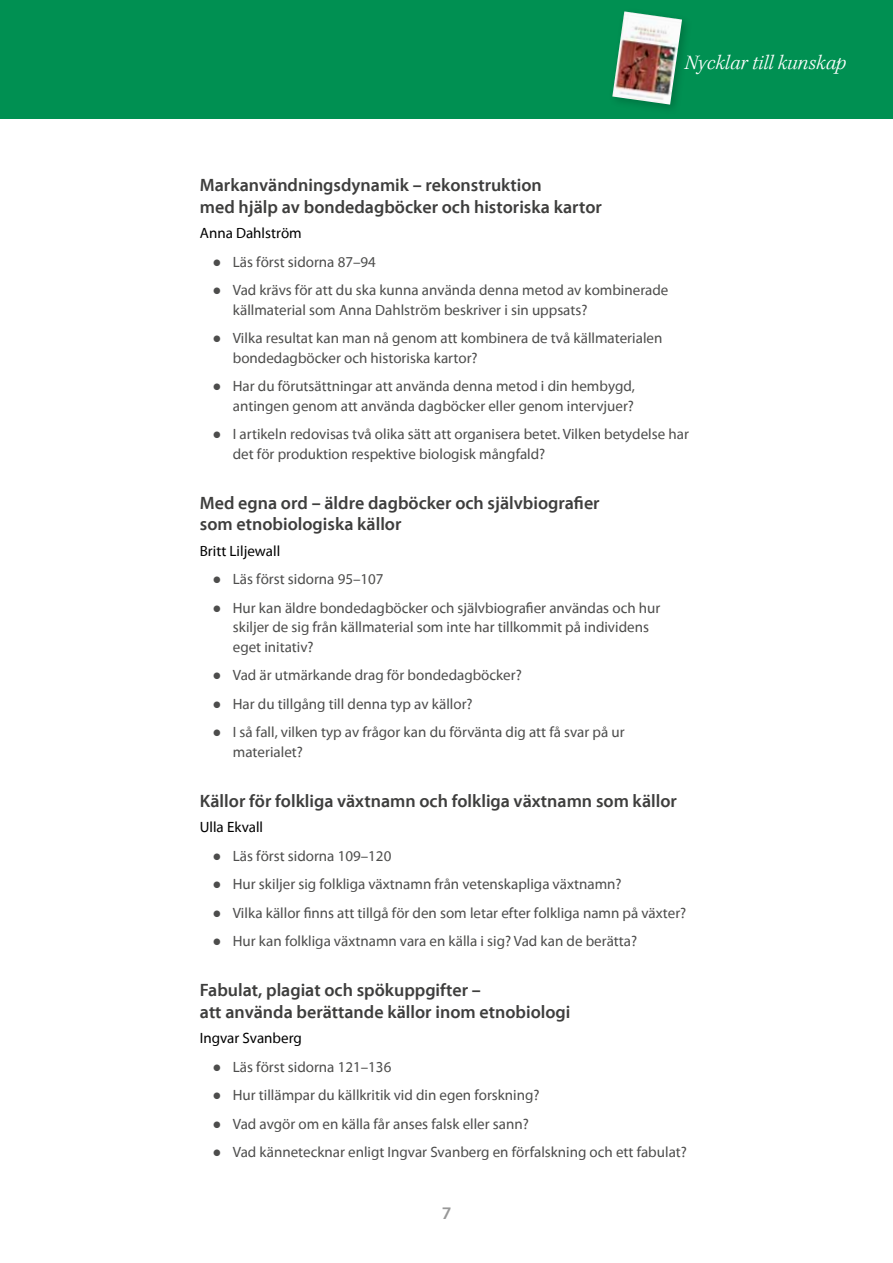
<style>
.page{position:relative;width:893px;height:1263px;background:#fff}
.page>*{position:absolute;margin:0;border:0;box-sizing:border-box;transform-origin:0 0}
.t1{font:italic 21px "S Vkepler";color:#fff}
.t2{font:18px/21.6px "S Vmyriad Fet";color:#3e3e3d}
.t3{font:18px "S Vmyriad Fet";color:#989898}
.t4{font:15px/19.5px "S Vmyriad";color:#4d4d4c}
.t5{font:15px "S Vmyriad";color:#000}
.s1{font-family:"Franklin Gothic"}
</style>
<div class="page">
<div style="left:0;top:0;width:893px;height:118px;background:#009052"></div>
<img style="left:612px;top:11px;width:70px;height:94px">
<h1 class="t1" style="left:685px;top:52px;width:163px">Nycklar till kunskap</h1>
<p class="t2" style="left:200px;top:175px;width:404px">Markanvändningsdynamik – rekonstruktion<br>med hjälp av bondedagböcker och historiska kartor</p>
<p class="t5" style="left:200px;top:225px;width:103px">Anna Dahlström</p>
<p class="t4" style="left:213px;top:253px;width:165px"><span class="s1">●</span> Läs först sidorna 87–94</p>
<p class="t4" style="left:233px;top:281px;width:437px;text-indent:-20px"><span class="s1">●</span> Vad krävs för att du ska kunna använda denna metod av kombinerade källmaterial som Anna Dahlström beskriver i sin uppsats?</p>
<p class="t4" style="left:233px;top:329px;width:431px;text-indent:-20px"><span class="s1">●</span> Vilka resultat kan man nå genom att kombinera de två källmaterialen bondedagböcker och historiska kartor?</p>
<p class="t4" style="left:213px;top:377px;width:424px;text-align:right"><span class="s1">●</span> Har du förutsättningar att använda denna metod i din hembygd, antingen genom att använda dagböcker eller genom intervjuer?</p>
<p class="t4" style="left:233px;top:425px;width:458px;text-indent:-20px"><span class="s1">●</span> I artikeln redovisas två olika sätt att organisera betet. Vilken betydelse har det för produktion respektive biologisk mångfald?</p>
<p class="t2" style="left:200px;top:493px;width:401px">Med egna ord – äldre dagböcker och självbiografier som etnobiologiska källor</p>
<p class="t5" style="left:200px;top:543px;width:82px">Britt Liljewall</p>
<p class="t4" style="left:213px;top:570px;width:173px"><span class="s1">●</span> Läs först sidorna 95–107</p>
<p class="t4" style="left:233px;top:599px;width:429px;text-indent:-20px"><span class="s1">●</span> Hur kan äldre bondedagböcker och självbiografier användas och hur skiljer de sig från källmaterial som inte har tillkommit på individens eget initativ?</p>
<p class="t4" style="left:213px;top:666px;width:311px"><span class="s1">●</span> Vad är utmärkande drag för bondedagböcker?</p>
<p class="t4" style="left:213px;top:695px;width:262px"><span class="s1">●</span> Har du tillgång till denna typ av källor?</p>
<p class="t4" style="left:233px;top:723px;width:393px;text-indent:-20px"><span class="s1">●</span> I så fall, vilken typ av frågor kan du förvänta dig att få svar på ur materialet?</p>
<p class="t2" style="left:200px;top:791px;width:479px">Källor för folkliga växtnamn och folkliga växtnamn som källor</p>
<p class="t5" style="left:200px;top:819px;width:65px">Ulla Ekvall</p>
<p class="t4" style="left:213px;top:846px;width:180px"><span class="s1">●</span> Läs först sidorna 109–120</p>
<p class="t4" style="left:213px;top:875px;width:410px"><span class="s1">●</span> Hur skiljer sig folkliga växtnamn från vetenskapliga växtnamn?</p>
<p class="t4" style="left:213px;top:903px;width:475px"><span class="s1">●</span> Vilka källor finns att tillgå för den som letar efter folkliga namn på växter?</p>
<p class="t4" style="left:213px;top:932px;width:426px"><span class="s1">●</span> Hur kan folkliga växtnamn vara en källa i sig? Vad kan de berätta?</p>
<p class="t2" style="left:200px;top:980px;width:372px">Fabulat, plagiat och spökuppgifter –<br>att använda berättande källor inom etnobiologi</p>
<p class="t5" style="left:200px;top:1030px;width:103px">Ingvar Svanberg</p>
<p class="t4" style="left:213px;top:1057px;width:180px"><span class="s1">●</span> Läs först sidorna 121–136</p>
<p class="t4" style="left:213px;top:1086px;width:328px"><span class="s1">●</span> Hur tillämpar du källkritik vid din egen forskning?</p>
<p class="t4" style="left:213px;top:1114px;width:318px"><span class="s1">●</span> Vad avgör om en källa får anses falsk eller sann?</p>
<p class="t4" style="left:213px;top:1143px;width:476px"><span class="s1">●</span> Vad kännetecknar enligt Ingvar Svanberg en förfalskning och ett fabulat?</p>
<p class="t3" style="left:442px;top:1204px;width:11px">7</p>
</div>
